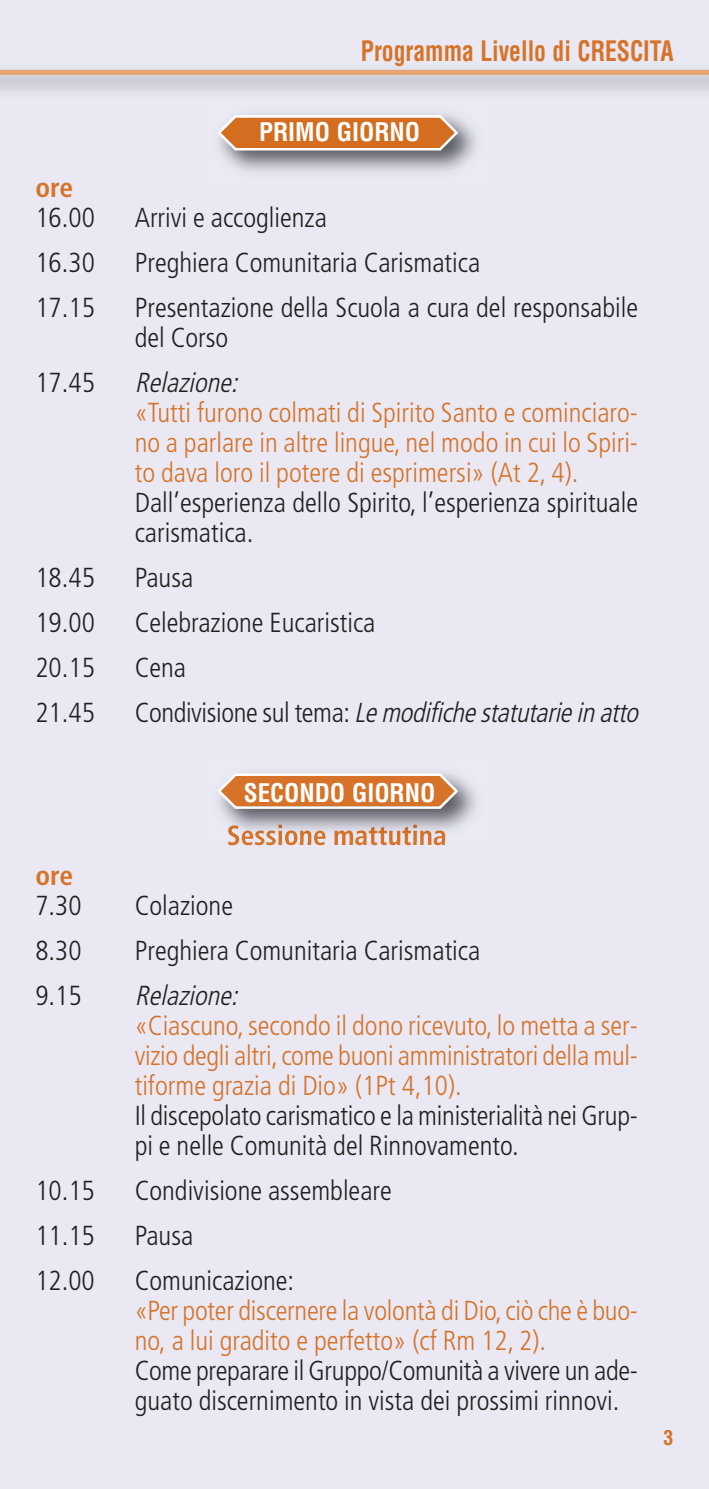
<style>
.page{position:relative;width:709px;height:1489px;background:#fff}
.page>*{position:absolute;margin:0;border:0;box-sizing:border-box;transform-origin:0 0}
.t1{font:300 condensed 27.5px/30px "Frutiger";color:#231f20}
.t2{font:300 condensed 27.5px/30px "Frutiger";color:#d67329;text-align:justify}
.t3{font:italic 300 condensed 27.5px "Frutiger";color:#231f20}
.t4{font:700 condensed 27.5px "Helvetica";color:#d67329;scale:.86 1}
.t5{font:700 condensed 27.5px "Frutiger";color:#d67329}
.t6{font:700 condensed 25px "Helvetica";color:#fff}
.t7{font:700 condensed 20px "Helvetica";color:#d67329}
.s1{font-style:normal}
</style>
<div class="page">
<div style="left:0;top:0;width:709px;height:1488px;background:#e9e8f3"></div>
<div style="left:0;top:70px;width:709px;height:5px;background:#e5a471"></div>
<svg style="left:217px;top:115px;width:241px;height:35px;background:#d8874b"></svg>
<img style="left:220px;top:777px;width:256px;height:64px">
<img style="left:228px;top:824px;width:172px;height:17px">
<svg style="left:218px;top:773px;width:240px;height:35px;background:#d98b52"></svg>
<p class="t4" style="left:361px;top:35px;width:365px">Programma Livello di CRESCITA</p>
<p class="t6" style="left:259px;top:118px;width:163px">PRIMO GIORNO</p>
<p class="t5" style="left:35px;top:176px;width:39px">ore</p>
<p class="t1" style="left:35px;top:205px;width:61px">16.00</p>
<p class="t1" style="left:135px;top:205px;width:194px">Arrivi e accoglienza</p>
<p class="t1" style="left:35px;top:250px;width:61px">16.30</p>
<p class="t1" style="left:135px;top:250px;width:347px">Preghiera Comunitaria Carismatica</p>
<p class="t1" style="left:35px;top:295px;width:61px">17.15</p>
<p class="t1" style="left:135px;top:295px;width:505px">Presentazione della Scuola a cura del responsabile del Corso</p>
<p class="t1" style="left:35px;top:370px;width:61px">17.45</p>
<p class="t3" style="left:135px;top:371px;width:110px">Relazione:</p>
<p class="t2" style="left:135px;top:400px;width:505px">«Tutti furono colmati di Spirito Santo e cominciaro&shy;no a parlare in altre lingue, nel modo in cui lo Spiri&shy;to dava loro il potere di esprimersi» (At 2, 4).</p>
<p class="t1" style="left:135px;top:490px;width:505px">Dall’esperienza dello Spirito, l’esperienza spirituale carismatica.</p>
<p class="t1" style="left:35px;top:565px;width:61px">18.45</p>
<p class="t1" style="left:135px;top:565px;width:60px">Pausa</p>
<p class="t1" style="left:35px;top:610px;width:61px">19.00</p>
<p class="t1" style="left:135px;top:610px;width:242px">Celebrazione Eucaristica</p>
<p class="t1" style="left:35px;top:655px;width:61px">20.15</p>
<p class="t1" style="left:135px;top:655px;width:53px">Cena</p>
<p class="t1" style="left:35px;top:700px;width:61px">21.45</p>
<p class="t3" style="left:135px;top:701px;width:510px"><span class="s1">Condivisione sul tema:</span> Lemodifichestatutarieinatto</p>
<p class="t6" style="left:244px;top:778px;width:193px">SECONDO GIORNO</p>
<p class="t5" style="left:227px;top:824px;width:221px">Sessione mattutina</p>
<p class="t5" style="left:35px;top:864px;width:39px">ore</p>
<p class="t1" style="left:35px;top:892px;width:48px">7.30</p>
<p class="t1" style="left:135px;top:892px;width:100px">Colazione</p>
<p class="t1" style="left:35px;top:937px;width:48px">8.30</p>
<p class="t1" style="left:135px;top:937px;width:347px">Preghiera Comunitaria Carismatica</p>
<p class="t1" style="left:35px;top:982px;width:48px">9.15</p>
<p class="t3" style="left:135px;top:984px;width:110px">Relazione:</p>
<p class="t2" style="left:135px;top:1012px;width:505px">«Ciascuno,secondo il dono ricevuto, lo metta a ser&shy;vizio degli altri,come buoni amministratori della mul&shy;tiforme grazia di Dio» (1Pt 4,10).</p>
<p class="t1" style="left:135px;top:1102px;width:505px">Il discepolato carismatico e la ministerialità nei Grup&shy;pi e nelle Comunità del Rinnovamento.</p>
<p class="t1" style="left:35px;top:1177px;width:61px">10.15</p>
<p class="t1" style="left:135px;top:1177px;width:259px">Condivisione assembleare</p>
<p class="t1" style="left:35px;top:1222px;width:61px">11.15</p>
<p class="t1" style="left:135px;top:1222px;width:60px">Pausa</p>
<p class="t1" style="left:35px;top:1267px;width:61px">12.00</p>
<p class="t1" style="left:135px;top:1267px;width:161px">Comunicazione:</p>
<p class="t2" style="left:135px;top:1297px;width:505px">«Per poter discernere la volontà di Dio,ciò che è buo&shy;no, a lui gradito e perfetto» (cf Rm 12, 2).</p>
<p class="t1" style="left:135px;top:1357px;width:505px">Come preparare il Gruppo/Comunità a vivere un ade&shy;guato discernimento in vista dei prossimi rinnovi.</p>
<p class="t7" style="left:663px;top:1426px;width:11px">3</p>
</div>
